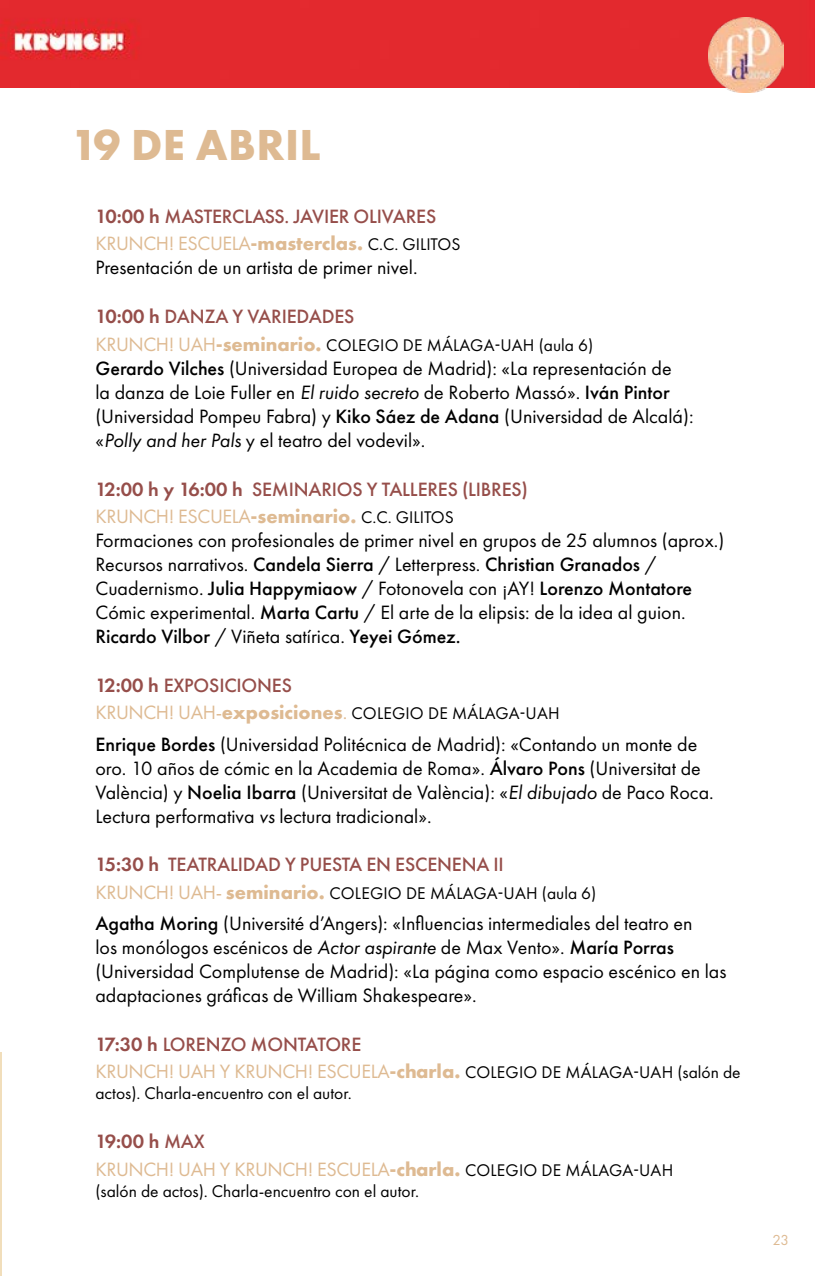
<style>
.page{position:relative;width:815px;height:1276px;background:#fff}
.page>*{position:absolute;margin:0;border:0;box-sizing:border-box;transform-origin:0 0}
.t1{font:700 45px "Futura PT";letter-spacing:.01em;color:#deba92}
.t2{font:20px/24px "Futura PT";color:#000}
.t3{font:500 20px/27.5px "Futura PT";letter-spacing:-.01em;color:#964e4a}
.t4{font:20px/27.5px "Futura PT";letter-spacing:-.02em;color:#deba92}
.t5{font:17.5px/21px "Futura PT";color:#000}
.t6{font:15px "Futura PT";color:#deba92}
.s1{font-weight:600}
.s2{font-weight:400;color:#deba92}
.s3{font-weight:700;color:#deba92}
.s4{font-weight:400;font-size:17.5px;color:#000}
.s5{font-size:20px;color:#deba92}
.s6{font-weight:700;font-size:20px;color:#deba92}
.s7{font-weight:500}
.s8{font-style:italic}
.s9{font-weight:600;color:#964e4a}
.s10{font-weight:500;color:#964e4a}
.s11{font-weight:700}
.s12{font-size:17.5px;color:#000}
</style>
<div class="page">
<hr style="left:0;top:1052px;width:2px;height:224px;background:#f1debb">
<div style="left:0;top:0;width:815px;height:88px;background:#e3292e"></div>
<img style="left:709px;top:18px;width:74px;height:74px">
<h1 class="t1" style="left:71px;top:116px;width:251px">19 DE ABRIL</h1>
<p class="t3" style="left:95px;top:202px;width:367px"><span class="s1">10:00 h</span> MASTERCLASS. JAVIER OLIVARES<br><span class="s2">KRUNCH! ESCUELA</span><span class="s3">-masterclas.</span> <span class="s4">C.C. GILITOS</span></p>
<p class="t2" style="left:95px;top:256px;width:324px">Presentación de un artista de primer nivel.</p>
<p class="t3" style="left:95px;top:303px;width:261px"><span class="s1">10:00 h</span> DANZA Y VARIEDADES</p>
<p class="t5" style="left:95px;top:334px;width:499px"><span class="s5">KRUNCH! UAH</span><span class="s6">-seminario.</span> COLEGIO DE MÁLAGA-UAH (aula 6)</p>
<p class="t2" style="left:95px;top:356px;width:600px"><span class="s7">Gerardo Vilches</span> (Universidad Europea de Madrid): «La representación de<br>la danza de Loie Fuller en <span class="s8">El ruido secreto</span> de Roberto Massó». <span class="s7">Iván Pintor </span>(Universidad Pompeu Fabra) y <span class="s7">Kiko Sáez de Adana</span> (Universidad de Alcalá): «<span class="s8">Polly and her Pals</span> y el teatro del vodevil».</p>
<p class="t3" style="left:95px;top:475px;width:434px"><span class="s1">12:00 h y 16:00 h</span> SEMINARIOS Y TALLERES (LIBRES)<br><span class="s2">KRUNCH! ESCUELA</span><span class="s3">-seminario.</span> <span class="s4">C.C. GILITOS</span></p>
<p class="t2" style="left:95px;top:528px;width:630px">Formaciones con profesionales de primer nivel en grupos de 25 alumnos (aprox.)<br>Recursos narrativos. <span class="s7">Candela Sierra</span> / Letterpress. <span class="s7">Christian Granados</span> / Cuadernismo. <span class="s7">Julia Happymiaow</span> / Fotonovela con ¡AY! <span class="s7">Lorenzo Montatore </span>Cómic experimental. <span class="s7">Marta Cartu</span> / El arte de la elipsis: de la idea al guion.<br><span class="s7">Ricardo Vilbor</span> / Viñeta satírica. <span class="s7">Yeyei Gómez.</span></p>
<p class="t3" style="left:95px;top:671px;width:198px"><span class="s1">12:00 h</span> EXPOSICIONES</p>
<p class="t5" style="left:95px;top:703px;width:466px"><span class="s5">KRUNCH! UAH-</span><span class="s6">exposiciones</span><span class="s5">.</span> COLEGIO DE MÁLAGA-UAH</p>
<p class="t2" style="left:95px;top:732px;width:620px"><span class="s7">Enrique Bordes</span> (Universidad Politécnica de Madrid): «Contando un monte de oro. 10 años de cómic en la Academia de Roma». <span class="s7">Álvaro Pons</span> (Universitat de València) y <span class="s7">Noelia Ibarra</span> (Universitat de València): «<span class="s8">El dibujado</span> de Paco Roca.<br>Lectura performativa <span class="s8">vs</span> lectura tradicional».</p>
<p class="t3" style="left:95px;top:851px;width:410px"><span class="s1">15:30 h</span> TEATRALIDAD Y PUESTA EN ESCENENA II</p>
<p class="t5" style="left:95px;top:882px;width:502px"><span class="s5">KRUNCH! UAH-</span> <span class="s6">seminario.</span> COLEGIO DE MÁLAGA-UAH (aula 6)</p>
<p class="t2" style="left:95px;top:911px;width:633px"><span class="s7">Agatha Moring</span> (Université d’Angers): «Influencias intermediales del teatro en<br>los monólogos escénicos de <span class="s8">Actor aspirante</span> de Max Vento». <span class="s7">María Porras </span>(Universidad Complutense de Madrid): «La página como espacio escénico en las adaptaciones gráficas de William Shakespeare».</p>
<p class="t3" style="left:95px;top:1030px;width:268px"><span class="s1">17:30 h</span> LORENZO MONTATORE</p>
<p class="t5" style="left:95px;top:1061px;width:647px"><span class="s5">KRUNCH! UAH Y KRUNCH! ESCUELA</span><span class="s6">-charla.</span> COLEGIO DE MÁLAGA-UAH (salón de actos). Charla-encuentro con el autor.</p>
<p class="t4" style="left:95px;top:1127px;width:579px"><span class="s9">19:00 h</span> <span class="s10">MAX<br></span>KRUNCH! UAH Y KRUNCH! ESCUELA<span class="s11">-charla.</span> <span class="s12">COLEGIO DE MÁLAGA-UAH</span></p>
<p class="t5" style="left:95px;top:1180px;width:325px">(salón de actos). Charla-encuentro con el autor.</p>
<p class="t6" style="left:772px;top:1231px;width:18px">23</p>
</div>
